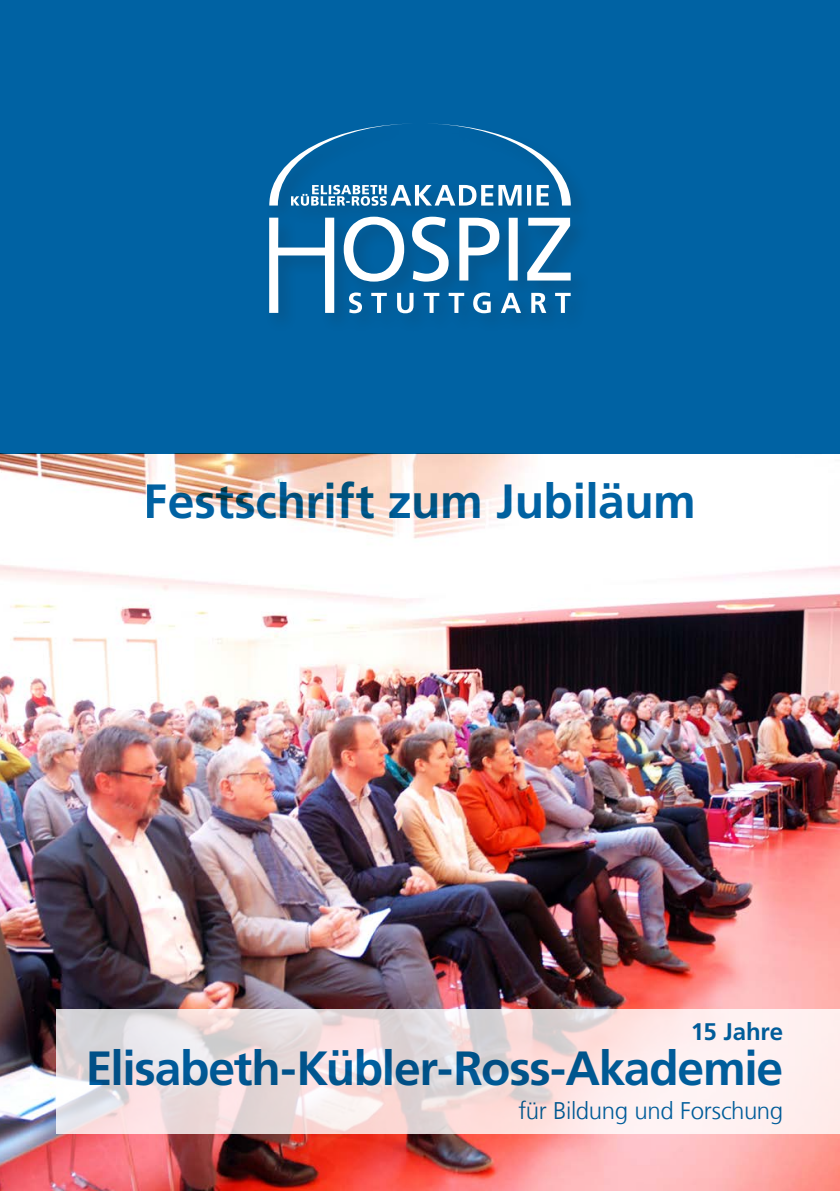
<style>
.page{position:relative;width:840px;height:1191px;background:#fff}
.page>*{position:absolute;margin:0;border:0;box-sizing:border-box;transform-origin:0 0}
.t1{font:700 48px "Frutiger LT Com";letter-spacing:-.025em;color:#0062a3}
.t2{font:300 24px "Frutiger LT Com";letter-spacing:-.02em;color:#0062a3}
.t3{font:700 24px "Frutiger LT Com";letter-spacing:-.005em;color:#0062a3}
</style>
<div class="page">
<img style="left:0;top:454px;width:839px;height:737px">
<div style="left:0;top:0;width:839px;height:454px;background:#0062a3"></div>
<svg style="left:269px;top:123px;width:301px;height:190px"></svg>
<svg style="left:57px;top:1009px;width:782px;height:125px"></svg>
<p class="t1" style="left:144px;top:473px;width:553px">Festschrift zum Jubiläum</p>
<p class="t3" style="left:690px;top:1017px;width:94px">15 Jahre</p>
<p class="t1" style="left:85px;top:1040px;width:699px">Elisabeth-Kübler-Ross-Akademie</p>
<p class="t2" style="left:518px;top:1096px;width:266px">für Bildung und Forschung</p>
</div>
